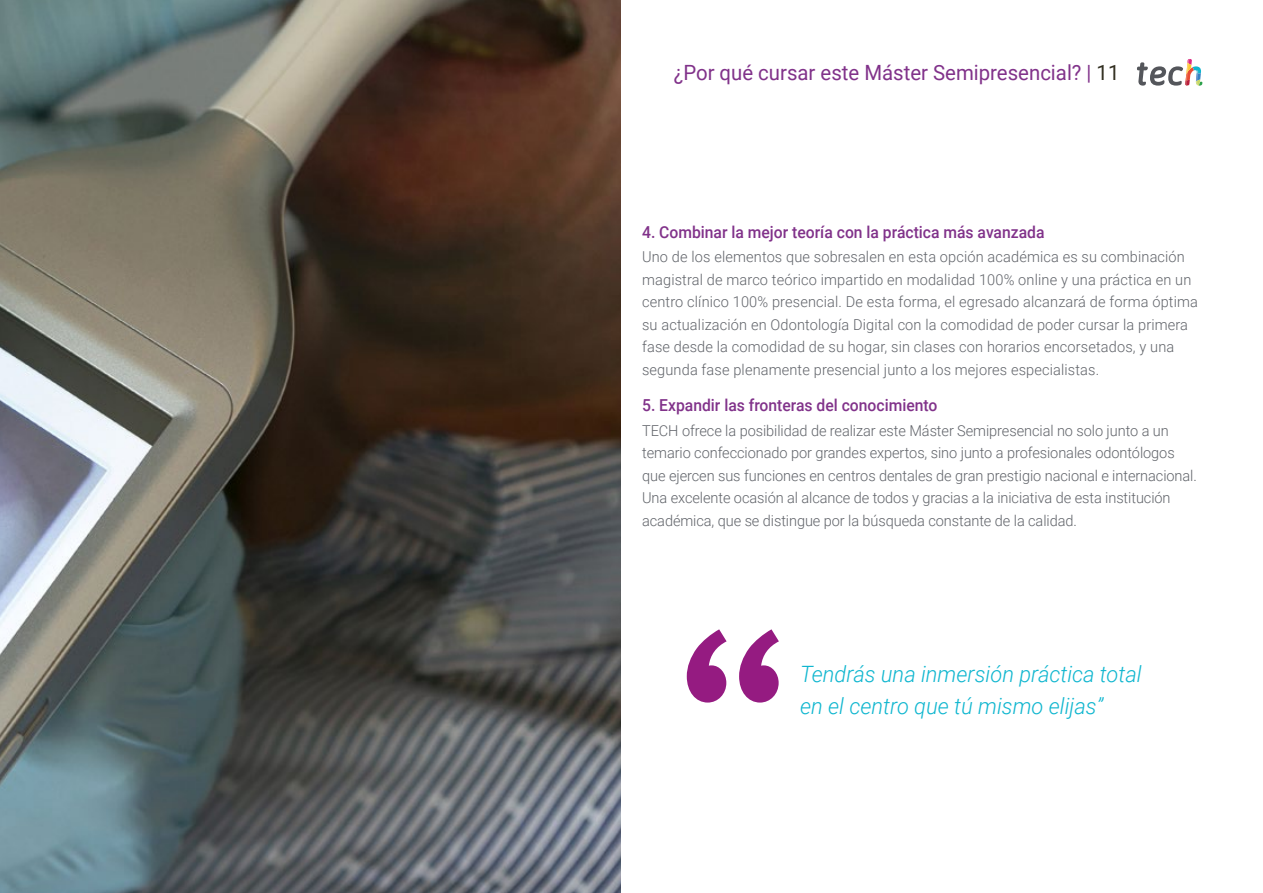
<style>
.page{position:relative;width:1263px;height:893px;background:#fff}
.page>*{position:absolute;margin:0;border:0;box-sizing:border-box;transform-origin:0 0}
.t1{font:italic 300 22.5px/31.5px "Roboto";color:#0fb6cf}
.t2{font:21px "Roboto";color:#81328a}
.t3{font:500 16.5px "Roboto";color:#81328a;scale:.95 1}
.t4{font:300 15px/22.5px "Roboto";letter-spacing:.01em;color:#61646a}
.s1{color:#312e20}
</style>
<div class="page">
<svg style="left:1137px;top:59px;width:65px;height:27px"></svg>
<img style="left:0;top:0;width:621px;height:893px">
<svg style="left:687px;top:629px;width:92px;height:74px"></svg>
<h2 class="t2" style="left:674px;top:57px;width:447px">¿Por qué cursar este Máster Semipresencial? | <span class="s1">11</span></h2>
<p class="t3" style="left:642px;top:220px;width:425px">4. Combinar la mejor teoría con la práctica más avanzada</p>
<p class="t4" style="left:642px;top:245px;width:557px">Uno de los elementos que sobresalen en esta opción académica es su combinación magistral de marco teórico impartido en modalidad 100% online y una práctica en un centro clínico 100% presencial. De esta forma, el egresado alcanzará de forma óptima su actualización en Odontología Digital con la comodidad de poder cursar la primera fase desde la comodidad de su hogar, sin clases con horarios encorsetados, y una segunda fase plenamente presencial junto a los mejores especialistas.</p>
<p class="t3" style="left:642px;top:394px;width:312px">5. Expandir las fronteras del conocimiento</p>
<p class="t4" style="left:642px;top:419px;width:556px">TECH ofrece la posibilidad de realizar este Máster Semipresencial no solo junto a un temario confeccionado por grandes expertos, sino junto a profesionales odontólogos que ejercen sus funciones en centros dentales de gran prestigio nacional e internacional.<br>Una excelente ocasión al alcance de todos y gracias a la iniciativa de esta institución académica, que se distingue por la búsqueda constante de la calidad.</p>
<h1 class="t1" style="left:800px;top:657px;width:343px">Tendrás una inmersión práctica total en el centro que tú mismo elijas”</h1>
</div>
